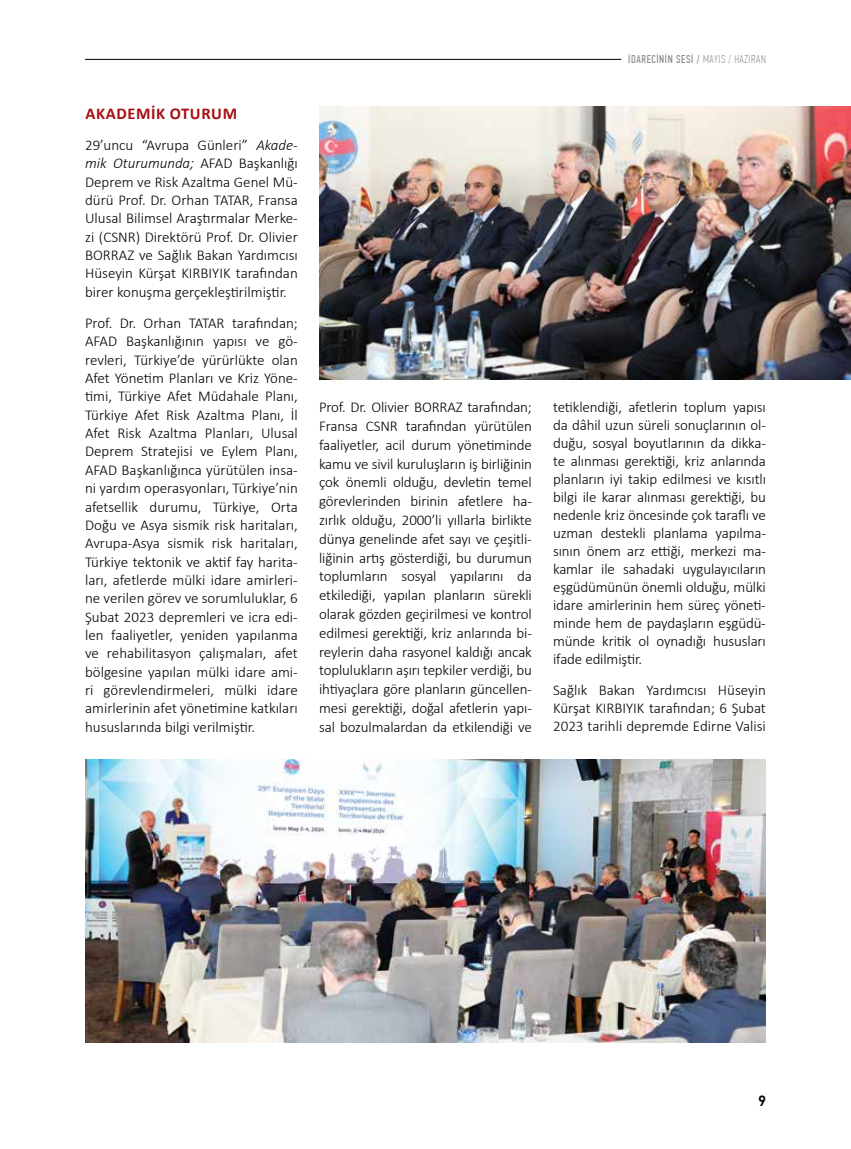
<style>
.page{position:relative;width:851px;height:1149px;background:#fff}
.page>*{position:absolute;margin:0;border:0;box-sizing:border-box;transform-origin:0 0}
.t1{font:700 16.5px "Calibri";letter-spacing:.04em;color:#a70e13}
.t2{font:300 15px/18.3px "Calibri";letter-spacing:-.01em;color:#000;text-align:justify}
.t3{font:500 15px "PF Din Text Pro";color:#000}
.t4{font:11.25px "PF Din Text Comp Pro";letter-spacing:.055em;color:#808285}
.s1{font-style:italic}
.s2{font-weight:100}
</style>
<div class="page">
<hr style="left:85px;top:59px;width:536px;height:1px;background:#000">
<img style="left:85px;top:759px;width:680px;height:283px">
<img style="left:319px;top:106px;width:531px;height:273px">
<p class="t1" style="left:85px;top:102px;width:153px">AKADEMİK OTURUM</p>
<p class="t2" style="left:85px;top:136px;width:214px">29’uncu “Avrupa Günleri” <span class="s1">Akade&shy;mik Oturumunda;</span> AFAD Başkanlığı Deprem ve Risk Azaltma Genel Mü&shy;dürü Prof. Dr. Orhan TATAR, Fransa Ulusal Bilimsel Araştırmalar Merke&shy;zi (CSNR) Direktörü Prof. Dr. Olivier BORRAZ ve Sağlık Bakan Yardımcısı Hüseyin Kürşat KIRBIYIK tarafından birer konuşma gerçekleştirilmiştir.</p>
<p class="t2" style="left:85px;top:313px;width:214px">Prof. Dr. Orhan TATAR tarafından; AFAD Başkanlığının yapısı ve gö&shy;revleri, Türkiye’de yürürlükte olan Afet Yönetim Planları ve Kriz Yöne&shy;timi, Türkiye Afet Müdahale Planı, Türkiye Afet Risk Azaltma Planı, İl Afet Risk Azaltma Planları, Ulusal Deprem Stratejisi ve Eylem Planı, AFAD Başkanlığınca yürütülen insa&shy;ni yardım operasyonları, Türkiye’nin afetsellik durumu, Türkiye, Orta Doğu ve Asya sismik risk haritaları, Avrupa-Asya sismik risk haritaları, Türkiye tektonik ve aktif fay harita&shy;ları, afetlerde mülki idare amirleri&shy;ne verilen görev ve sorumluluklar, 6<br>Şubat 2023 depremleri ve icra edi&shy;len faaliyetler, yeniden yapılanma ve rehabilitasyon çalışmaları, afet bölgesine yapılan mülki idare ami&shy;ri görevlendirmeleri, mülki idare amirlerinin afet yönetimine katkıları hususlarında bilgi verilmiştir.</p>
<p class="t4" style="left:628px;top:53px;width:139px">İDARECİNİN SESİ / <span class="s2">MAYIS / HAZİRAN</span></p>
<p class="t2" style="left:319px;top:397px;width:214px;line-height:18.8px">Prof. Dr. Olivier BORRAZ tarafından; Fransa CSNR tarafından yürütülen faaliyetler, acil durum yönetiminde kamu ve sivil kuruluşların iş birliğinin çok önemli olduğu, devletin temel görevlerinden birinin afetlere ha&shy;zırlık olduğu, 2000’li yıllarla birlikte dünya genelinde afet sayı ve çeşitli&shy;liğinin artış gösterdiği, bu durumun toplumların sosyal yapılarını da etkilediği, yapılan planların sürekli olarak gözden geçirilmesi ve kontrol edilmesi gerektiği, kriz anlarında bi&shy;reylerin daha rasyonel kaldığı ancak toplulukların aşırı tepkiler verdiği, bu ihtiyaçlara göre planların güncellen&shy;mesi gerektiği, doğal afetlerin yapı&shy;sal bozulmalardan da etkilendiği ve</p>
<p class="t2" style="left:553px;top:398px;width:214px">tetiklendiği, afetlerin toplum yapısı da dâhil uzun süreli sonuçlarının ol&shy;duğu, sosyal boyutlarının da dikka&shy;te alınması gerektiği, kriz anlarında planların iyi takip edilmesi ve kısıtlı bilgi ile karar alınması gerektiği, bu nedenle kriz öncesinde çok taraflı ve uzman destekli planlama yapılma&shy;sının önem arz ettiği, merkezi ma&shy;kamlar ile sahadaki uygulayıcıların eşgüdümünün önemli olduğu, mülki idare amirlerinin hem süreç yöneti&shy;minde hem de paydaşların eşgüdü&shy;münde kritik ol oynadığı hususları ifade edilmiştir.</p>
<p class="t2" style="left:553px;top:680px;width:214px">Sağlık Bakan Yardımcısı Hüseyin Kürşat KIRBIYIK tarafından; 6 Şubat 2023 tarihli depremde Edirne Valisi</p>
<p class="t3" style="left:757px;top:1091px;width:9px">9</p>
</div>
